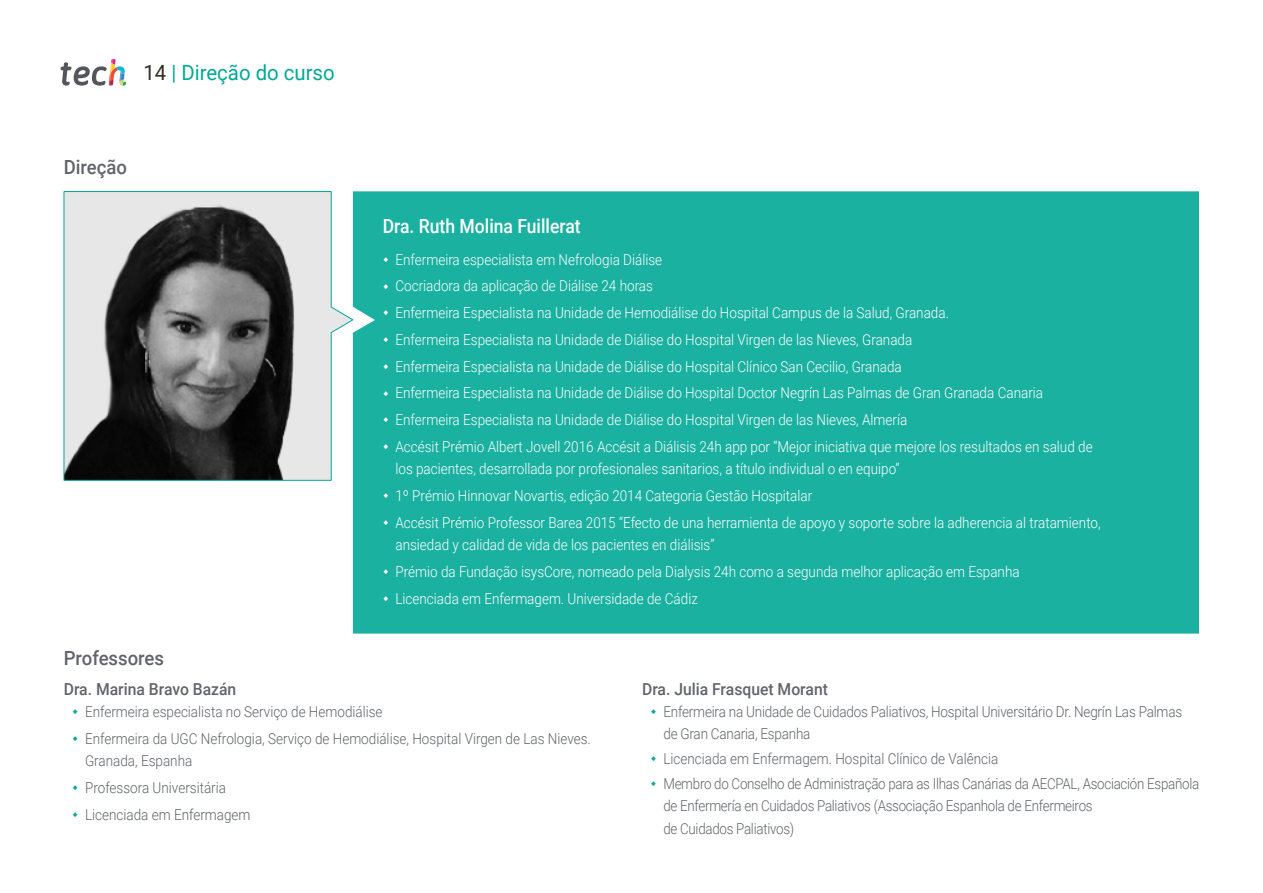
<style>
.page{position:relative;width:1263px;height:893px;background:#fff}
.page>*{position:absolute;margin:0;border:0;box-sizing:border-box;transform-origin:0 0}
.t1{font:21px "Roboto";color:#00a996}
.t2{font:500 19.5px "Roboto";color:#fff;scale:.9 1}
.t3{font:500 19.5px "Roboto";color:#61646a;scale:.95 1}
.t4{font:500 16.5px "Roboto";color:#61646a;scale:.95 1}
.t5{font:300 15px/26.7px "Roboto";color:#fff;scale:.9 1}
.t6{font:300 15px/26.7px "Roboto";letter-spacing:-.015em;color:#61646a;scale:.9 1}
.t7{font:300 15px/22.5px "Roboto";letter-spacing:-.015em;color:#61646a;scale:.89 1}
.s1{color:#312e20}
</style>
<div class="page">
<svg style="left:61px;top:59px;width:65px;height:27px"></svg>
<div style="left:353px;top:191px;width:846px;height:443px;background:#1ab1a0"></div>
<svg style="left:64px;top:191px;width:289px;height:290px;background:#848686"></svg>
<svg style="left:384px;top:257px;width:4px;height:5px"></svg>
<svg style="left:384px;top:284px;width:4px;height:5px"></svg>
<svg style="left:384px;top:310px;width:4px;height:5px"></svg>
<svg style="left:384px;top:337px;width:4px;height:5px"></svg>
<svg style="left:384px;top:364px;width:4px;height:5px"></svg>
<svg style="left:384px;top:391px;width:4px;height:5px"></svg>
<svg style="left:384px;top:417px;width:4px;height:5px"></svg>
<svg style="left:384px;top:444px;width:4px;height:5px"></svg>
<svg style="left:384px;top:493px;width:4px;height:5px"></svg>
<svg style="left:384px;top:520px;width:4px;height:5px"></svg>
<svg style="left:384px;top:569px;width:4px;height:5px"></svg>
<svg style="left:384px;top:596px;width:4px;height:5px"></svg>
<h1 class="t1" style="left:144px;top:57px;width:193px"><span class="s1">14</span> | Direção do curso</h1>
<h2 class="t3" style="left:64px;top:153px;width:68px">Direção</h2>
<h2 class="t2" style="left:383px;top:212px;width:222px">Dra. Ruth Molina Fuillerat</h2>
<p class="t5" style="left:395px;top:245px;width:776px">Enfermeira especialista em Nefrologia Diálise<br>Cocriadora da aplicação de Diálise 24 horas<br>Enfermeira Especialista na Unidade de Hemodiálise do Hospital Campus de la Salud, Granada.<br>Enfermeira Especialista na Unidade de Diálise do Hospital Virgen de las Nieves, Granada<br>Enfermeira Especialista na Unidade de Diálise do Hospital Clínico San Cecilio, Granada<br>Enfermeira Especialista na Unidade de Diálise do Hospital Doctor Negrín Las Palmas de Gran Granada Canaria Enfermeira Especialista na Unidade de Diálise do Hospital Virgen de las Nieves, Almería<br>Accésit Prémio Albert Jovell 2016 Accésit a Diálisis 24h app por “Mejor iniciativa que mejore los resultados en salud de</p>
<p class="t5" style="left:395px;top:455px;width:785px">los pacientes, desarrollada por profesionales sanitarios, a título individual o en equipo”<br>1º Prémio Hinnovar Novartis, edição 2014 Categoria Gestão Hospitalar<br>Accésit Prémio Professor Barea 2015 “Efecto de una herramienta de apoyo y soporte sobre la adherencia al tratamiento,</p>
<p class="t5" style="left:395px;top:531px;width:695px">ansiedad y calidad de vida de los pacientes en diálisis”<br>Prémio da Fundação isysCore, nomeado pela Dialysis 24h como a segunda melhor aplicação em Espanha<br>Licenciada em Enfermagem. Universidade de Cádiz</p>
<h2 class="t3" style="left:64px;top:645px;width:107px">Professores</h2>
<p class="t4" style="left:64px;top:677px;width:183px">Dra. Marina Bravo Bazán</p>
<p class="t6" style="left:85px;top:698px;width:563px">Enfermeira especialista no Serviço de Hemodiálise<br>Enfermeira da UGC Nefrologia, Serviço de Hemodiálise, Hospital Virgen de Las Nieves.</p>
<p class="t6" style="left:85px;top:747px;width:185px">Granada, Espanha<br>Professora Universitária<br>Licenciada em Enfermagem</p>
<p class="t4" style="left:642px;top:677px;width:197px">Dra. Julia Frasquet Morant</p>
<p class="t6" style="left:663px;top:700px;width:578px;line-height:22.5px">Enfermeira na Unidade de Cuidados Paliativos, Hospital Universitário Dr. Negrín Las Palmas de Gran Canaria, Espanha</p>
<p class="t6" style="left:663px;top:746px;width:597px;line-height:24.6px">Licenciada em Enfermagem. Hospital Clínico de Valência<br>Membro do Conselho de Administração para as Ilhas Canárias da AECPAL, Asociación Española</p>
<p class="t7" style="left:663px;top:794px;width:484px">de Enfermería en Cuidados Paliativos (Associação Espanhola de Enfermeiros de Cuidados Paliativos)</p>
</div>
